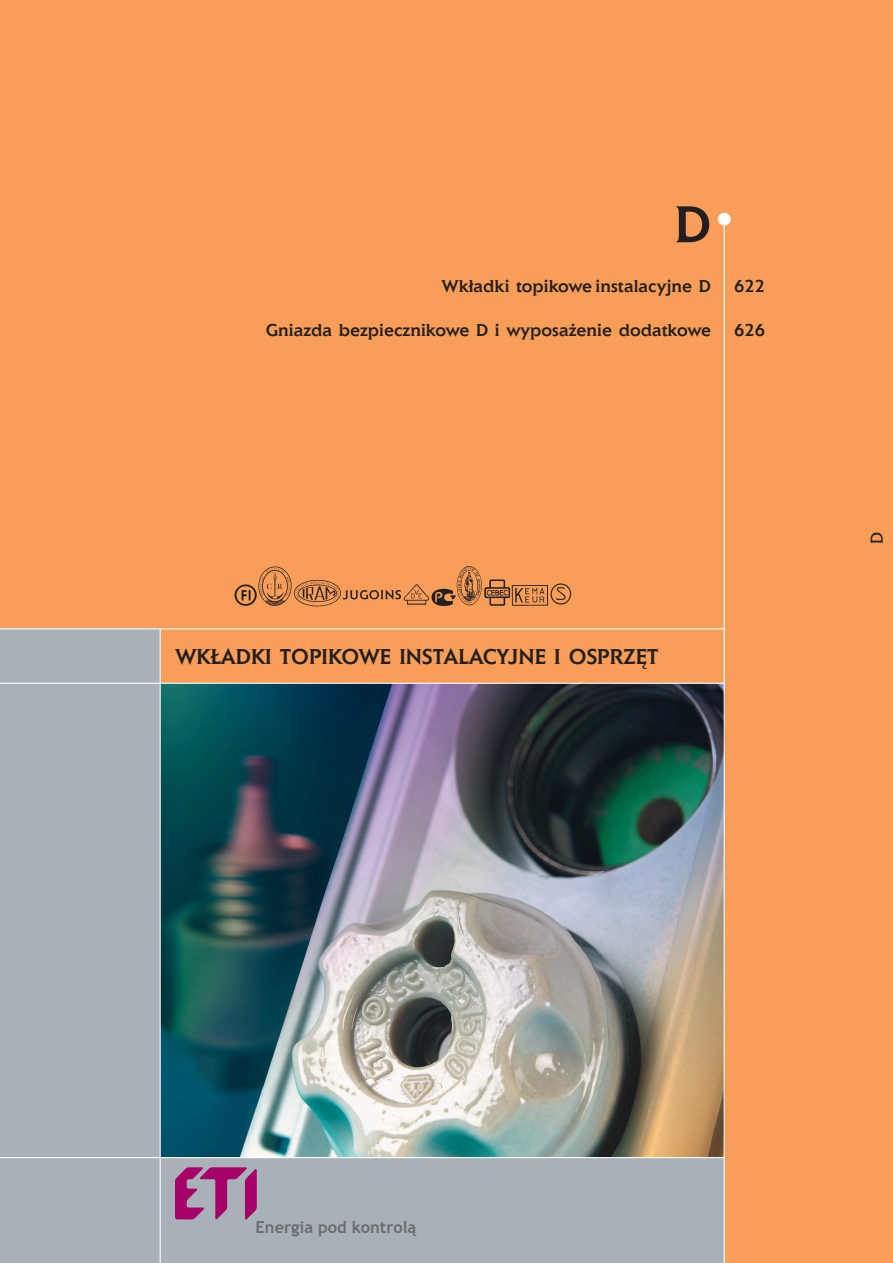
<style>
.page{position:relative;width:893px;height:1263px;background:#fff}
.page>*{position:absolute;margin:0;border:0;box-sizing:border-box;transform-origin:0 0}
.t1{font:500 53.7px "Elan Itc TEE";color:#231f20}
.t2{font:500 22.35px "Elan Itc TEE";color:#231f20}
.t3{font:18px "Elan Itc TEE";color:#231f20}
.t4{font:500 17.85px "Elan Itc TEE";color:#231f20}
.t5{font:700 16.5px "Trebuchet MS";color:#6c6d70}
</style>
<div class="page">
<div style="left:0;top:0;width:893px;height:629px;background:#f89e58"></div>
<div style="left:0;top:628px;width:893px;height:635px;background:#a8b1b7"></div>
<div style="left:160px;top:616px;width:733px;height:67px;background:#f89e58"></div>
<div style="left:724px;top:609px;width:169px;height:654px;background:#f89e58"></div>
<img style="left:234px;top:566px;width:338px;height:41px">
<img style="left:161px;top:684px;width:563px;height:473px">
<hr style="left:0;top:628px;width:725px;height:1px;background:#fff">
<hr style="left:0;top:1157px;width:725px;height:1px;background:#fff">
<hr style="left:0;top:683px;width:725px;height:1px;background:#fff">
<hr style="left:160px;top:629px;width:1px;height:634px;background:#fff">
<hr style="left:724px;top:219px;width:1px;height:1044px;background:#fff">
<div style="left:718px;top:213px;width:13px;height:13px;background:#fff;border-radius:50%"></div>
<svg style="left:175px;top:1167px;width:82px;height:53px"></svg>
<p class="t1" style="left:674px;top:192px;width:38px">D</p>
<p class="t4" style="left:442px;top:275px;width:271px">Wkładki topikowe instalacyjne D</p>
<p class="t4" style="left:266px;top:320px;width:447px">Gniazda bezpiecznikowe D i wyposażenie dodatkowe</p>
<p class="t4" style="left:734px;top:275px;width:33px">622</p>
<p class="t4" style="left:734px;top:320px;width:33px">626</p>
<p class="t2" style="left:175px;top:644px;width:485px">WKŁADKI TOPIKOWE INSTALACYJNE I OSPRZĘT</p>
<p class="t3" style="left:866px;top:544px;width:14px;rotate:-90deg">D</p>
<p class="t5" style="left:256px;top:1216px;width:162px">Energia pod kontrolą</p>
</div>
